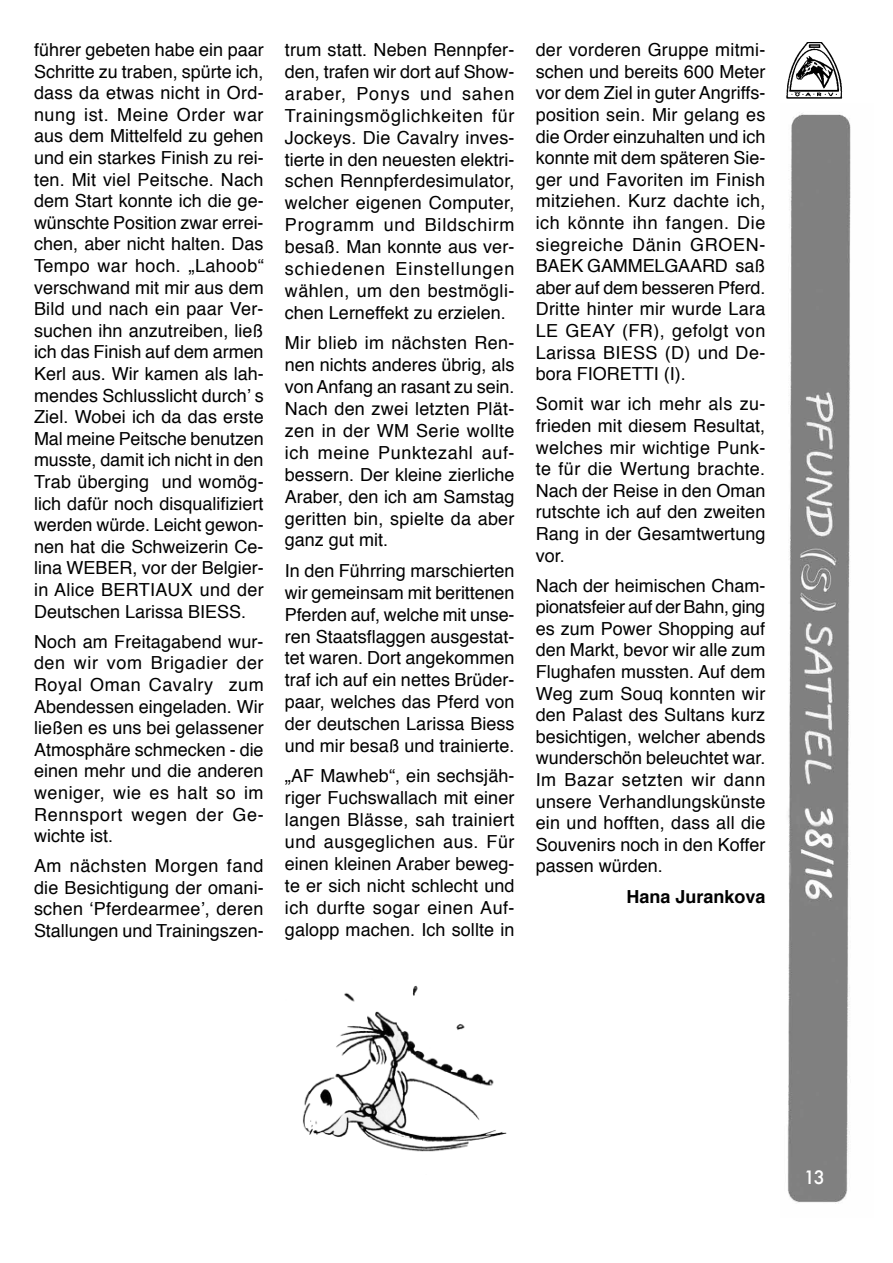
<style>
.page{position:relative;width:893px;height:1263px;background:#fff}
.page>*{position:absolute;margin:0;border:0;box-sizing:border-box;transform-origin:0 0}
.t1{font:18px/21.6px "Helvetica";letter-spacing:.005em;color:#000;text-align:justify}
.t2{font:700 18px "Helvetica";color:#000}
.t3{font:500 18px "Futura";color:#fff}
</style>
<div class="page">
<img style="left:787px;top:113px;width:64px;height:1091px">
<img style="left:787px;top:43px;width:55px;height:55px">
<img style="left:303px;top:985px;width:204px;height:167px">
<p class="t1" style="left:34px;top:39px;width:231px">führer gebeten habe ein paar Schritte zu traben, spürte ich, dass da etwas nicht in Ord&shy;nung ist. Meine Order war aus dem Mittelfeld zu gehen und ein starkes Finish zu rei&shy;ten. Mit viel Peitsche. Nach dem Start konnte ich die ge&shy;wünschte Position zwar errei&shy;chen, aber nicht halten. Das Tempo war hoch. „Lahoob“ verschwand mit mir aus dem Bild und nach ein paar Ver&shy;suchen ihn anzutreiben, ließ ich das Finish auf dem armen Kerl aus. Wir kamen als lah&shy;mendes Schlusslicht durch’ s Ziel. Wobei ich da das erste Mal meine Peitsche benutzen musste, damit ich nicht in den Trab überging und womög&shy;lich dafür noch disqualifiziert werden würde. Leicht gewon&shy;nen hat die Schweizerin Ce&shy;lina WEBER, vor der Belgier&shy;in Alice BERTIAUX und der Deutschen Larissa BIESS.</p>
<p class="t1" style="left:34px;top:631px;width:231px">Noch am Freitagabend wur&shy;den wir vom Brigadier der Royal Oman Cavalry zum Abendessen eingeladen. Wir ließen es uns bei gelassener Atmosphäre schmecken - die einen mehr und die anderen weniger, wie es halt so im Rennsport wegen der Ge&shy;wichte ist.</p>
<p class="t1" style="left:34px;top:856px;width:231px">Am nächsten Morgen fand die Besichtigung der omani&shy;schen ‘Pferdearmee’, deren Stallungen und Trainingszen-</p>
<p class="t1" style="left:285px;top:39px;width:231px">trum statt. Neben Rennpfer&shy;den, trafen wir dort auf Show&shy;araber, Ponys und sahen Trainingsmöglichkeiten für Jockeys. Die Cavalry inves&shy;tierte in den neuesten elektri&shy;schen Rennpferdesimulator, welcher eigenen Computer, Programm und Bildschirm besaß. Man konnte aus ver&shy;schiedenen Einstellungen wählen, um den bestmögli&shy;chen Lerneffekt zu erzielen.</p>
<p class="t1" style="left:285px;top:333px;width:231px">Mir blieb im nächsten Ren&shy;nen nichts anderes übrig, als von Anfang an rasant zu sein.<br>Nach den zwei letzten Plät&shy;zen in der WM Serie wollte ich meine Punktezahl auf&shy;bessern. Der kleine zierliche Araber, den ich am Samstag geritten bin, spielte da aber ganz gut mit.</p>
<p class="t1" style="left:285px;top:560px;width:231px">In den Führring marschierten wir gemeinsam mit berittenen Pferden auf, welche mit unse&shy;ren Staatsflaggen ausgestat&shy;tet waren. Dort angekommen traf ich auf ein nettes Brüder&shy;paar, welches das Pferd von der deutschen Larissa Biess und mir besaß und trainierte.</p>
<p class="t1" style="left:285px;top:766px;width:231px">„AF Mawheb“, ein sechsjäh&shy;riger Fuchswallach mit einer langen Blässe, sah trainiert und ausgeglichen aus. Für einen kleinen Araber beweg&shy;te er sich nicht schlecht und ich durfte sogar einen Auf&shy;galopp machen. Ich sollte in</p>
<p class="t1" style="left:536px;top:40px;width:231px">der vorderen Gruppe mitmi&shy;schen und bereits 600 Meter vor dem Ziel in guter Angriffs&shy;position sein. Mir gelang es die Order einzuhalten und ich konnte mit dem späteren Sie&shy;ger und Favoriten im Finish mitziehen. Kurz dachte ich, ich könnte ihn fangen. Die siegreiche Dänin GROEN-BAEK GAMMELGAARD saß aber auf dem besseren Pferd.<br>Dritte hinter mir wurde Lara LE GEAY (FR), gefolgt von Larissa Biess</p>
<p class="t1" style="left:536px;top:342px;width:231px;text-indent:129px">(D) und De&shy;bora FIORETTI (I).</p>
<p class="t1" style="left:536px;top:394px;width:231px">Somit war ich mehr als zu&shy;frieden mit diesem Resultat, welches mir wichtige Punk&shy;te für die Wertung brachte.<br>Nach der Reise in den Oman rutschte ich auf den zweiten Rang in der Gesamtwertung vor.</p>
<p class="t1" style="left:536px;top:575px;width:231px">Nach der heimischen Cham&shy;pionatsfeier auf der Bahn, ging es zum Power Shopping auf den Markt, bevor wir alle zum Flughafen mussten. Auf dem Weg zum Souq konnten wir den Palast des Sultans kurz besichtigen, welcher abends wunderschön beleuchtet war.<br>Im Bazar setzten wir dann unsere Verhandlungskünste ein und hofften, dass all die Souvenirs noch in den Koffer passen würden.</p>
<p class="t2" style="left:626px;top:882px;width:141px">Hana Jurankova</p>
<p class="t3" style="left:804px;top:1165px;width:22px">13</p>
</div>
